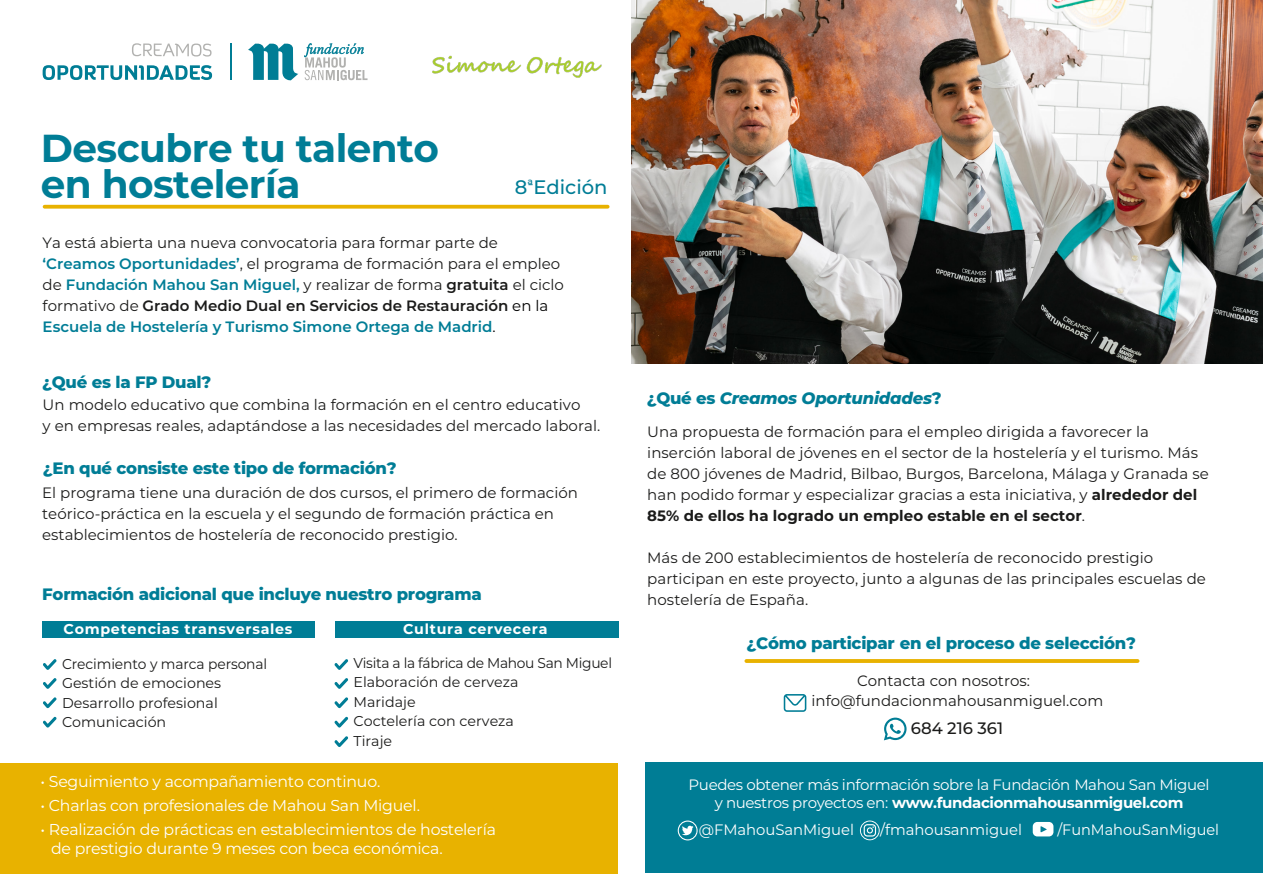
<style>
.page{position:relative;width:1263px;height:893px;background:#fff}
.page>*{position:absolute;margin:0;border:0;box-sizing:border-box;transform-origin:0 0}
.t1{font:700 39px/36px "Montserrat";letter-spacing:-.015em;color:#007d96}
.t2{font:500 19.5px "Montserrat";color:#007d96}
.t3{font:800 16.5px "Montserrat";letter-spacing:-.015em;color:#007d96}
.t4{font:italic 800 16.5px "Montserrat";letter-spacing:-.015em;color:#007d96}
.t5{font:500 16.5px "Montserrat";color:#1b1b1a}
.t6{font:15.75px/19.2px "Montserrat";letter-spacing:-.015em;color:#fff}
.t7{font:15.15px "Montserrat";letter-spacing:-.005em;color:#fff}
.t8{font:15.15px "Montserrat";letter-spacing:-.005em;color:#fff;scale:.96 1}
.t9{font:15px/21px "Montserrat";color:#1b1b1a}
.t10{font:15px/18px "Montserrat";letter-spacing:-.025em;color:#fff;text-align:center}
.t11{font:14.25px/19.5px "Montserrat";color:#1b1b1a}
.t12{font:700 14.25px "Montserrat";letter-spacing:.05em;color:#fff}
.s1{font-weight:600;color:#007d96}
.s2{font-weight:600}
.s3{color:#000}
.s4{font-style:normal}
.s5{font-weight:700}
</style>
<div class="page">
<svg style="left:248px;top:44px;width:50px;height:37px"></svg>
<svg style="left:304px;top:43px;width:63px;height:37px"></svg>
<hr style="left:230px;top:43px;width:1px;height:37px;background:#007d95">
<svg style="left:132px;top:43px;width:80px;height:14px"></svg>
<svg style="left:43px;top:65px;width:169px;height:15px"></svg>
<img style="left:631px;top:0;width:632px;height:364px">
<div style="left:42px;top:621px;width:272px;height:17px;background:#007d96"></div>
<div style="left:335px;top:621px;width:283px;height:17px;background:#007d96"></div>
<div style="left:0;top:763px;width:618px;height:111px;background:#e8b200"></div>
<svg style="left:43px;top:659px;width:14px;height:11px"></svg>
<svg style="left:43px;top:678px;width:14px;height:11px"></svg>
<svg style="left:43px;top:697px;width:14px;height:11px"></svg>
<svg style="left:43px;top:716px;width:14px;height:12px"></svg>
<svg style="left:334px;top:659px;width:14px;height:11px"></svg>
<svg style="left:334px;top:678px;width:14px;height:11px"></svg>
<svg style="left:334px;top:697px;width:15px;height:11px"></svg>
<svg style="left:334px;top:716px;width:15px;height:12px"></svg>
<svg style="left:334px;top:736px;width:14px;height:11px"></svg>
<div style="left:645px;top:762px;width:618px;height:111px;background:#007d95"></div>
<svg style="left:678px;top:820px;width:20px;height:20px"></svg>
<svg style="left:860px;top:820px;width:20px;height:20px"></svg>
<svg style="left:1033px;top:822px;width:20px;height:14px"></svg>
<hr style="left:746px;top:659px;width:391px;height:4px;background:#e8b407">
<svg style="left:884px;top:718px;width:22px;height:22px"></svg>
<svg style="left:784px;top:694px;width:22px;height:18px"></svg>
<svg style="left:45px;top:205px;width:563px;height:4px;background:#eab918"></svg>
<img style="left:432px;top:55px;width:170px;height:23px">
<h1 class="t1" style="left:41px;top:128px;width:400px">Descubre tu talento en hostelería</h1>
<h2 class="t2" style="left:515px;top:173px;width:94px">8<sup>ª</sup>Edición</h2>
<p class="t9" style="left:43px;top:232px;width:523px">Ya está abierta una nueva convocatoria para formar parte de <span class="s1">‘Creamos Oportunidades’</span>, el programa de formación para el empleo de <span class="s1">Fundación Mahou San Miguel,</span> y realizar de forma <span class="s2">gratuita</span> el ciclo formativo de <span class="s2">Grado Medio Dual en Servicios de Restauración</span> <span class="s3">en la </span><span class="s1">Escuela de Hostelería y Turismo Simone Ortega de Madrid</span><span class="s3">.</span></p>
<p class="t3" style="left:42px;top:370px;width:171px">¿Qué es la FP Dual?</p>
<p class="t9" style="left:43px;top:394px;width:559px">Un modelo educativo que combina la formación en el centro educativo<br>y en empresas reales, adaptándose a las necesidades del mercado laboral.</p>
<p class="t3" style="left:43px;top:456px;width:355px">¿En qué consiste este tipo de formación?</p>
<p class="t9" style="left:42px;top:482px;width:537px">El programa tiene una duración de dos cursos, el primero de formación teórico-práctica en la escuela y el segundo de formación práctica en establecimientos de hostelería de reconocido prestigio.</p>
<p class="t3" style="left:42px;top:582px;width:441px">Formación adicional que incluye nuestro programa</p>
<p class="t12" style="left:64px;top:619px;width:230px">Competencias transversales</p>
<p class="t12" style="left:403px;top:619px;width:146px">Cultura cervecera</p>
<p class="t11" style="left:353px;top:653px;width:260px">Visita a la fábrica de Mahou San Miguel<br>Elaboración de cerveza<br>Maridaje<br>Coctelería con cerveza<br>Tiraje</p>
<p class="t6" style="left:41px;top:771px;width:341px">• Seguimiento y acompañamiento continuo.</p>
<p class="t6" style="left:41px;top:795px;width:381px">• Charlas con profesionales de Mahou San Miguel.</p>
<p class="t6" style="left:51px;top:819px;width:446px;text-indent:-11px">• Realización de prácticas en establecimientos de hostelería de prestigio durante 9 meses con beca económica.</p>
<p class="t11" style="left:62px;top:653px;width:207px">Crecimiento y marca personal<br>Gestión de emociones<br>Desarrollo profesional<br>Comunicación</p>
<p class="t4" style="left:647px;top:386px;width:296px"><span class="s4">¿Qué es</span> Creamos Oportunidades<span class="s4">?</span></p>
<p class="t9" style="left:647px;top:420px;width:563px">Una propuesta de formación para el empleo dirigida a favorecer la inserción laboral de jóvenes en el sector de la hostelería y el turismo. Más de 800 jóvenes de Madrid, Bilbao, Burgos, Barcelona, Málaga y Granada se han podido formar y especializar gracias a esta iniciativa, y <span class="s5">alrededor del 85% de ellos ha logrado un empleo estable en el sector</span>.</p>
<p class="t9" style="left:647px;top:546px;width:560px">Más de 200 establecimientos de hostelería de reconocido prestigio participan en este proyecto, junto a algunas de las principales escuelas de hostelería de España.</p>
<p class="t3" style="left:746px;top:631px;width:391px">¿Cómo participar en el proceso de selección?</p>
<p class="t9" style="left:857px;top:670px;width:174px">Contacta con nosotros:</p>
<p class="t5" style="left:911px;top:717px;width:94px">684 216 361</p>
<p class="t9" style="left:811px;top:690px;width:293px">info@fundacionmahousanmiguel.com</p>
<p class="t10" style="left:688px;top:775px;width:523px">Puedes obtener más información sobre la Fundación Mahou San Miguel y nuestros proyectos en: <span class="s5">www.fundacionmahousanmiguel.com</span></p>
<p class="t7" style="left:699px;top:819px;width:157px">@FMahouSanMiguel</p>
<p class="t7" style="left:880px;top:819px;width:143px">/fmahousanmiguel</p>
<p class="t8" style="left:1057px;top:819px;width:170px">/FunMahouSanMiguel</p>
</div>
